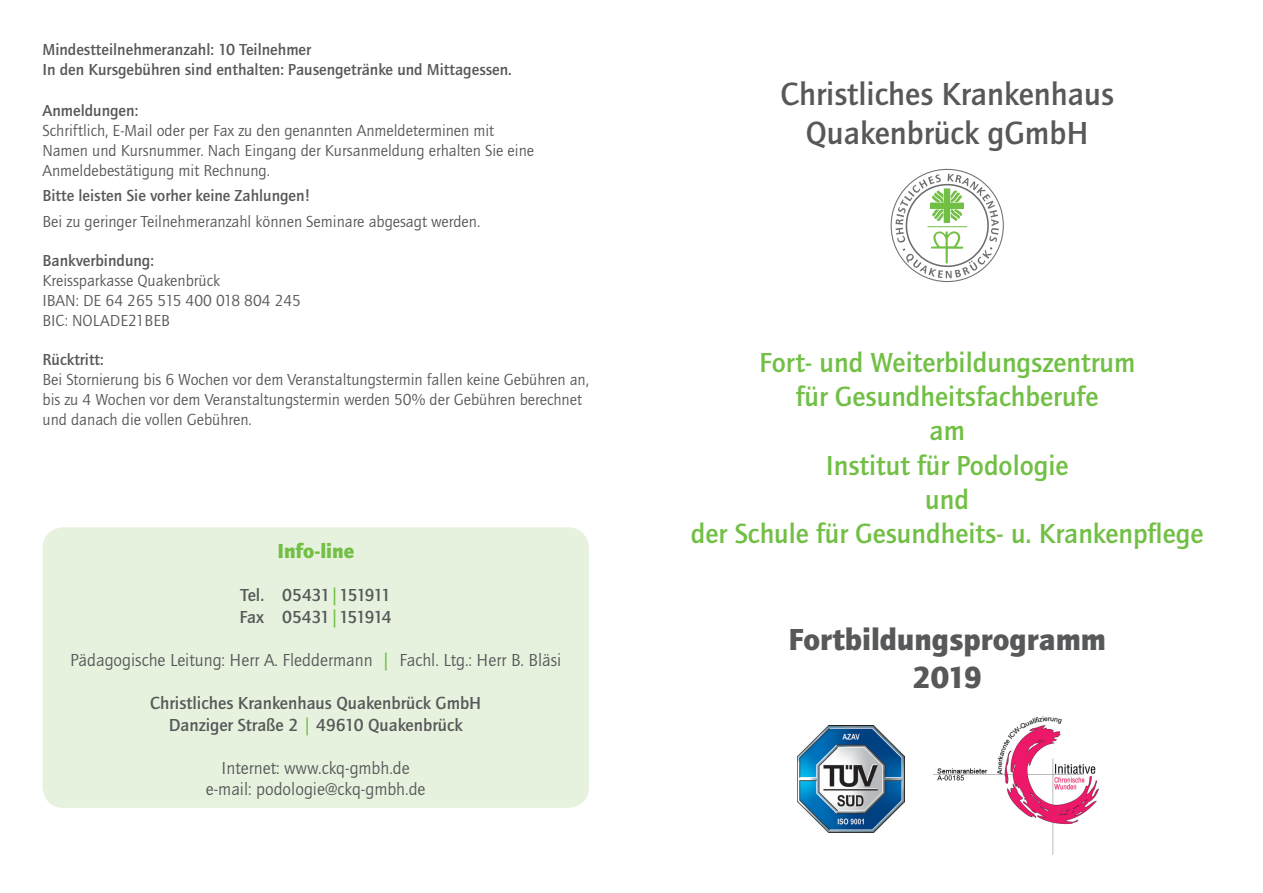
<style>
.page{position:relative;width:1263px;height:893px;background:#fff}
.page>*{position:absolute;margin:0;border:0;box-sizing:border-box;transform-origin:0 0}
.t1{font:500 33px/39.6px "Quay Sans";color:#57585a;text-align:center}
.t2{font:900 31.5px/37.5px "Quay Sans";color:#57585a;text-align:center}
.t3{font:500 28.5px/34.2px "Quay Sans";color:#71bf44;text-align:center}
.t4{font:900 21px "Quay Sans";color:#71bf44}
.t5{font:18px/21.6px "Quay Sans";color:#57585a;text-align:center}
.t6{font:500 18px/21.6px "Quay Sans";color:#57585a;text-align:center}
.t7{font:500 18px/21.6px "Quay Sans";letter-spacing:-.065em;color:#57585a}
.t8{font:16.5px/19.8px "Quay Sans";color:#57585a}
.t9{font:500 16.5px/19.8px "Quay Sans";color:#57585a}
.s1{color:#71bf44}
.s2{font-weight:500;color:#71bf44}
</style>
<div class="page">
<div style="left:43px;top:527px;width:546px;height:281px;background:#e7f2de;border-radius:21px"></div>
<svg style="left:895px;top:174px;width:104px;height:104px"></svg>
<div style="left:906px;top:184px;width:83px;height:83px;border:2px solid #6c6d70;border-radius:50%"></div>
<img style="left:933px;top:716px;width:165px;height:139px">
<img style="left:797px;top:725px;width:107px;height:107px">
<p class="t9" style="left:43px;top:40px;width:471px">Mindestteilnehmeranzahl: 10 Teilnehmer<br>In den Kursgebühren sind enthalten: Pausengetränke und Mittagessen.</p>
<p class="t9" style="left:43px;top:101px;width:97px">Anmeldungen:</p>
<p class="t8" style="left:43px;top:121px;width:493px">Schriftlich, E-Mail oder per Fax zu den genannten Anmeldeterminen mit<br>Namen und Kursnummer. Nach Eingang der Kursanmeldung erhalten Sie eine<br>Anmeldebestätigung mit Rechnung.</p>
<p class="t9" style="left:43px;top:186px;width:270px">Bitte leisten Sie vorher keine Zahlungen!</p>
<p class="t8" style="left:43px;top:211px;width:439px">Bei zu geringer Teilnehmeranzahl können Seminare abgesagt werden.</p>
<p class="t9" style="left:43px;top:251px;width:113px">Bankverbindung:</p>
<p class="t8" style="left:43px;top:271px;width:260px">Kreissparkasse Quakenbrück<br>IBAN: DE 64 265 515 400 018 804 245<br>BIC: NOLADE21BEB</p>
<p class="t9" style="left:43px;top:350px;width:63px">Rücktritt:</p>
<p class="t8" style="left:43px;top:370px;width:548px">Bei Stornierung bis 6 Wochen vor dem Veranstaltungstermin fallen keine Gebühren an, bis zu 4 Wochen vor dem Veranstaltungstermin werden 50% der Gebühren berechnet und danach die vollen Gebühren.</p>
<p class="t4" style="left:277px;top:538px;width:78px">Info-line</p>
<p class="t7" style="left:240px;top:584px;width:154px">Tel. 05431<span class="s1">|</span>151911<br>Fax 05431<span class="s1">|</span>151914</p>
<p class="t5" style="left:70px;top:649px;width:493px">Pädagogische Leitung: Herr A. Fleddermann <span class="s2">|</span> Fachl. Ltg.: Herr B. Bläsi</p>
<p class="t6" style="left:150px;top:692px;width:333px">Christliches Krankenhaus Quakenbrück GmbH<br>Danziger Straße 2 <span class="s1">|</span> 49610 Quakenbrück</p>
<p class="t5" style="left:206px;top:757px;width:221px">Internet: www.ckq-gmbh.de e-mail: podologie@ckq-gmbh.de</p>
<h1 class="t1" style="left:781px;top:74px;width:335px">Christliches Krankenhaus<br>Quakenbrück gGmbH</h1>
<h3 class="t3" style="left:691px;top:346px;width:514px">Fort- und Weiterbildungszentrum<br>für Gesundheitsfachberufe<br>am<br>Institut für Podologie<br>und<br>der Schule für Gesundheits- u. Krankenpflege</h3>
<h2 class="t2" style="left:789px;top:621px;width:319px">Fortbildungsprogramm<br>2019</h2>
</div>
